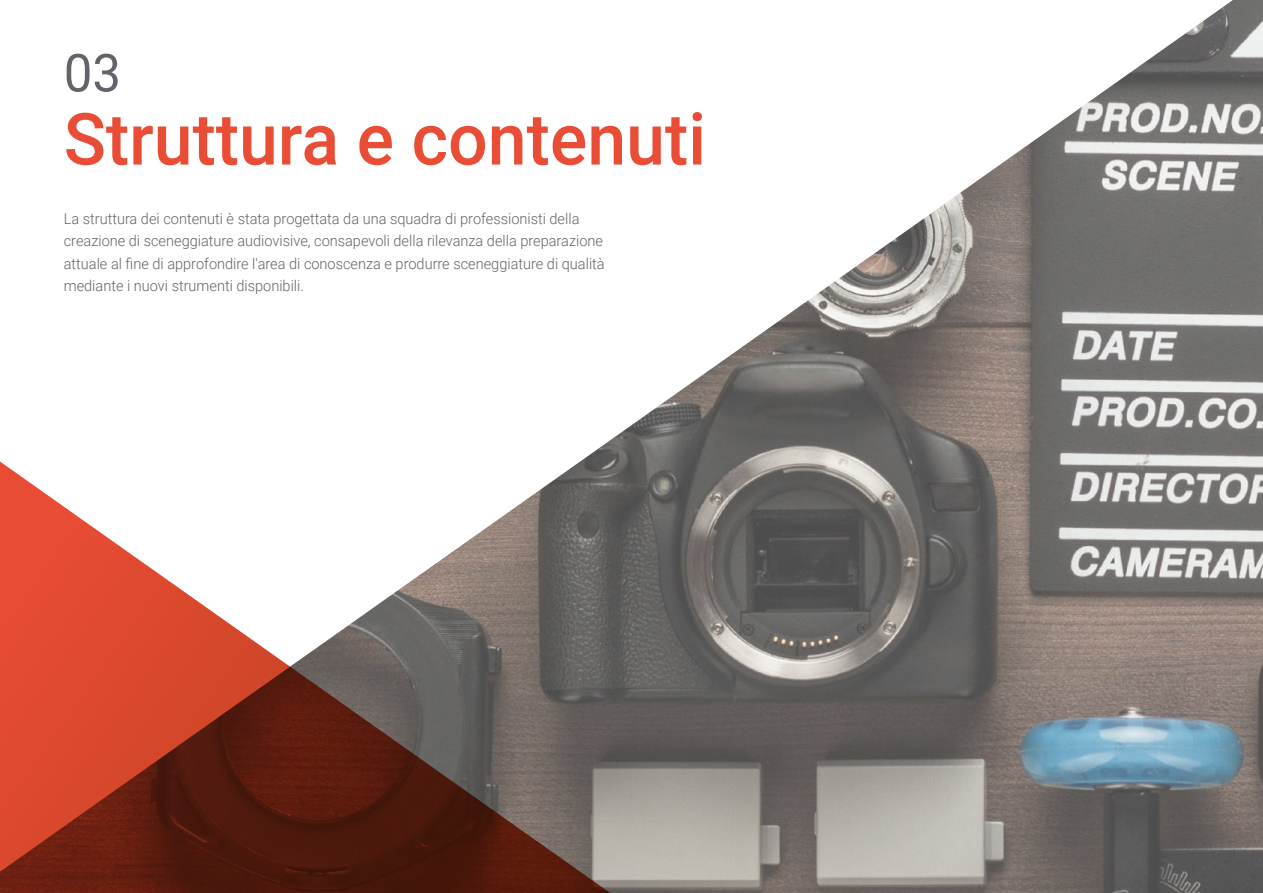
<style>
.page{position:relative;width:1263px;height:893px;background:#fff}
.page>*{position:absolute;margin:0;border:0;box-sizing:border-box;transform-origin:0 0}
.t1{font:500 72px "Roboto";color:#e94d35}
.t2{font:52.5px "Roboto";color:#61646a}
.t3{font:300 15px/22.5px "Roboto";color:#61646a}
</style>
<div class="page">
<img style="left:602px;top:0;width:661px;height:893px">
<svg style="left:0;top:446px;width:640px;height:447px"></svg>
<h2 class="t2" style="left:64px;top:36px;width:59px">03</h2>
<h1 class="t1" style="left:64px;top:89px;width:644px">Struttura e contenuti</h1>
<p class="t3" style="left:64px;top:207px;width:542px">La struttura dei contenuti è stata progettata da una squadra di professionisti della creazione di sceneggiature audiovisive, consapevoli della rilevanza della preparazione attuale al fine di approfondire l'area di conoscenza e produrre sceneggiature di qualità mediante i nuovi strumenti disponibili.</p>
</div>
